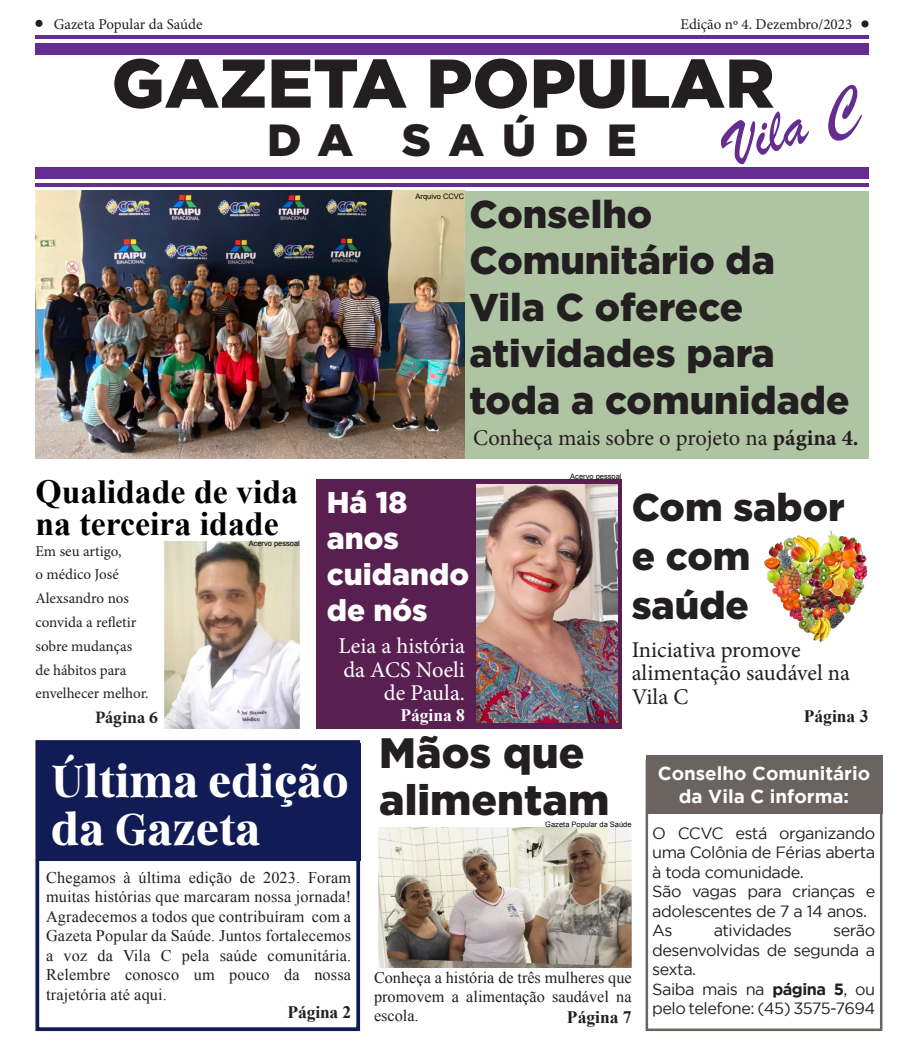
<style>
.page{position:relative;width:904px;height:1053px;background:#fff}
.page>*{position:absolute;margin:0;border:0;box-sizing:border-box;transform-origin:0 0}
.t1{font:900 68.75px "Gotham";color:#231f20}
.t2{font:62.5px "Brush Script";color:#652d91}
.t3{font:46.25px/48.8px "Belista";color:#fff}
.t4{font:900 45px "Gotham";letter-spacing:.4em;color:#231f20}
.t5{font:900 42.5px/46.2px "Gotham";color:#231f20}
.t6{font:900 38.75px/46.5px "Gotham";color:#231f20}
.t7{font:700 33.75px/31.2px "Times New Roman";color:#000}
.t8{font:900 30px/36px "Gotham";color:#fff}
.t9{font:22.5px/23.8px "Minion Pro";letter-spacing:-.005em;color:#231f20}
.t10{font:22.5px/23.8px "Minion Pro";color:#fff;text-align:right}
.t11{font:700 18.75px/22.5px "Gotham";color:#fff;text-align:center}
.t12{font:700 17.5px "Times New Roman";color:#231f20}
.t13{font:700 17.5px "Times New Roman";color:#fff}
.t14{font:700 17.5px "Minion Pro";color:#231f20}
.t15{font:16.25px/19.5px "Times New Roman";letter-spacing:.005em;color:#231f20;text-align:justify}
.t16{font:16.25px/19.5px "Gotham";letter-spacing:-.03em;color:#231f20}
.t17{font:15px/23.8px "Minion Pro";color:#231f20}
.t18{font:7.5px "Arial";color:#000}
.s1{font-weight:700}
</style>
<div class="page">
<div style="left:38px;top:743px;width:322px;height:118px;background:#111b56"></div>
<div style="left:35px;top:43px;width:833px;height:11px;background:#652d91"></div>
<hr style="left:35px;top:36px;width:833px;height:3px;background:#652d91">
<div style="left:35px;top:167px;width:833px;height:12px;background:#652d91"></div>
<hr style="left:35px;top:183px;width:833px;height:3px;background:#652d91">
<div style="left:861px;top:20px;width:7px;height:7px;border:1px solid #231f20;border-radius:50%"></div>
<svg style="left:36px;top:20px;width:6px;height:5px"></svg>
<div style="left:35px;top:20px;width:8px;height:7px;border:1px solid #231f20;border-radius:50%"></div>
<div style="left:316px;top:479px;width:305px;height:249px;background:#591f51"></div>
<div style="left:464px;top:191px;width:404px;height:267px;background:#afc4a3"></div>
<div style="left:35px;top:740px;width:325px;height:290px;border:4px solid #111b56"></div>
<img style="left:35px;top:191px;width:429px;height:267px">
<img style="left:476px;top:484px;width:141px;height:238px">
<img style="left:165px;top:541px;width:134px;height:187px">
<img style="left:378px;top:827px;width:253px;height:139px">
<img style="left:764px;top:530px;width:104px;height:112px">
<div style="left:645px;top:759px;width:237px;height:271px;border:2px solid #6b6360"></div>
<div style="left:645px;top:755px;width:237px;height:58px;background:#6b6360"></div>
<p class="t17" style="left:54px;top:12px;width:150px">Gazeta Popular da Saúde</p>
<p class="t17" style="left:680px;top:12px;width:173px">Edição nº 4. Dezembro/2023</p>
<h1 class="t1" style="left:112px;top:44px;width:664px">GAZETA POPULAR</h1>
<h3 class="t4" style="left:267px;top:114px;width:371px">DA SAÚDE</h3>
<h2 class="t2" style="left:716px;top:105px;width:137px;rotate:-17deg">Vila C</h2>
<p class="t18" style="left:415px;top:191px;width:50px">Arquivo CCVC</p>
<h3 class="t6" style="left:469px;top:190px;width:381px">Conselho<br>Comunitário da<br>Vila C oferece atividades para toda a comunidade</h3>
<h3 class="t7" style="left:35px;top:475px;width:264px">Qualidade de vida na terceira idade</h3>
<p class="t17" style="left:35px;top:539px;width:115px">Em seu artigo,<br>o médico José<br>Alexsandro nos convida a refletir sobre mudanças de hábitos para envelhecer melhor.</p>
<p class="t14" style="left:95px;top:705px;width:64px">Página 6</p>
<p class="t18" style="left:249px;top:539px;width:53px">Acervo pessoal</p>
<h3 class="t9" style="left:473px;top:426px;width:387px">Conheça mais sobre o projeto na <span class="s1">página 4.</span></h3>
<h3 class="t8" style="left:327px;top:483px;width:144px">Há 18 anos cuidando de nós</h3>
<h3 class="t10" style="left:338px;top:634px;width:128px">Leia a história da ACS Noeli de Paula.</h3>
<p class="t13" style="left:400px;top:703px;width:66px">Página 8</p>
<p class="t18" style="left:570px;top:471px;width:53px">Acervo pessoal</p>
<h3 class="t6" style="left:631px;top:482px;width:215px;line-height:48.8px">Com sabor e com saúde</h3>
<h3 class="t9" style="left:631px;top:637px;width:220px">Iniciativa promove alimentação saudável na<br>Vila C</h3>
<p class="t12" style="left:803px;top:704px;width:66px">Página 3</p>
<h3 class="t3" style="left:51px;top:755px;width:299px">Última edição da Gazeta</h3>
<p class="t15" style="left:46px;top:867px;width:306px">Chegamos à última edição de 2023. Foram muitas histórias que marcaram nossa jornada!<br>Agradecemos a todos que contribuíram com a Gazeta Popular da Saúde. Juntos fortalecemos a voz da Vila C pela saúde comunitária.<br>Relembre conosco um pouco da nossa trajetória até aqui.</p>
<p class="t12" style="left:288px;top:999px;width:65px">Página 2</p>
<h3 class="t5" style="left:379px;top:729px;width:231px">Mãos que alimentam</h3>
<p class="t18" style="left:545px;top:819px;width:88px">Gazeta Popular da Saúde</p>
<p class="t15" style="left:374px;top:967px;width:259px;line-height:18.8px">Conheça a história de três mulheres que promovem a alimentação saudável na escola.</p>
<p class="t12" style="left:567px;top:1005px;width:66px">Página 7</p>
<p class="t11" style="left:658px;top:761px;width:214px">Conselho Comunitário da Vila C informa:</p>
<p class="t16" style="left:652px;top:822px;width:225px">O CCVC está organizando uma Colônia de Férias aberta à toda comunidade.<br>São vagas para crianças e adolescentes de 7 a 14 anos.<br>As</p>
<p class="t16" style="left:713px;top:920px;width:80px">atividades</p>
<p class="t16" style="left:652px;top:920px;width:225px;text-indent:181px">serão desenvolvidas de segunda a sexta.<br>Saiba mais na <span class="s1">página 5</span>, ou pelo telefone: (45) 3575-7694</p>
</div>
